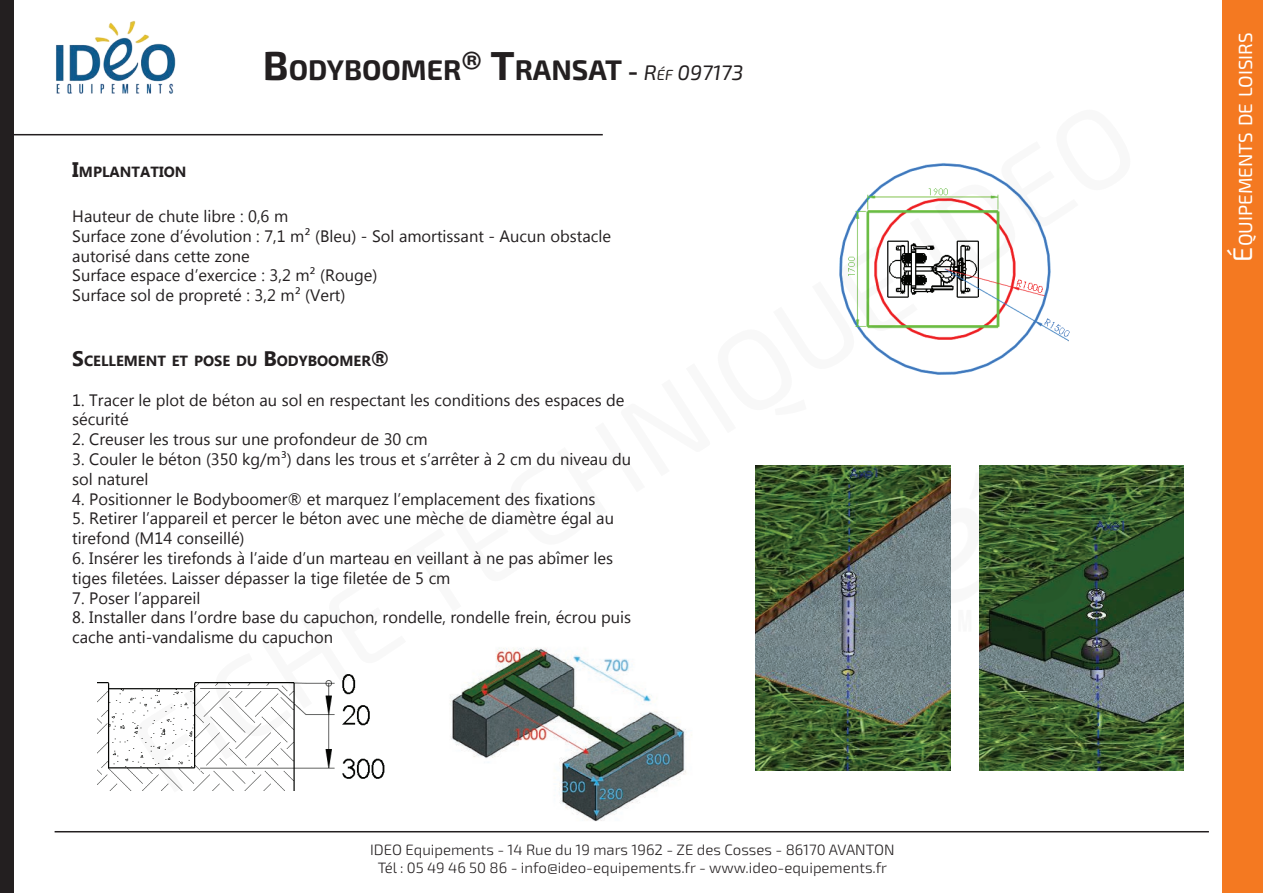
<style>
.page{position:relative;width:1263px;height:893px;background:#fff}
.page>*{position:absolute;margin:0;border:0;box-sizing:border-box;transform-origin:0 0}
.t1{font:700 28.35px "Exo 2";color:#231f20}
.t2{font:18.9px "Exo 2";color:#fff}
.t3{font:16.5px/19.8px "Microsoft New Tai Lue";color:#231f20}
.t4{font:300 15px/18px "Exo 2";color:#231f20;text-align:center}
.t5{font:700 14.7px "Microsoft New Tai Lue";color:#231f20}
.s1{font-size:40.5px}
.s2{font-size:25.5px}
.s3{font-weight:400;font-style:italic;font-size:21px}
.s4{font-weight:400;font-style:italic;font-size:14.7px}
.s5{font-size:21px}
.s6{font-size:27px}
</style>
<div class="page">
<div style="left:1223px;top:0;width:40px;height:893px;background:#f47921"></div>
<img style="left:56px;top:20px;width:120px;height:74px">
<hr style="left:55px;top:831px;width:1154px;height:1px;background:#231f20">
<div style="left:0;top:0;width:14px;height:893px;background:#231f20"></div>
<hr style="left:0;top:134px;width:603px;height:1px;background:#231f20">
<hr style="left:1262px;top:0;width:1px;height:893px;background:#231f20">
<img style="left:839px;top:163px;width:231px;height:212px">
<img style="left:450px;top:648px;width:236px;height:173px">
<img style="left:98px;top:674px;width:287px;height:117px">
<img style="left:756px;top:466px;width:195px;height:304px">
<img style="left:980px;top:466px;width:203px;height:304px">
<img style="left:776px;top:465px;width:332px;height:211px">
<h1 class="t1" style="left:263px;top:53px;width:482px"><span class="s1">B</span>ODYBOOMER<span class="s1">® T</span>RANSAT <span class="s2">-</span> <span class="s3">R</span><span class="s4">éf</span> <span class="s3">097173</span></h1>
<p class="t5" style="left:72px;top:163px;width:116px"><span class="s5">I</span>MPLANTATION</p>
<p class="t3" style="left:72px;top:208px;width:540px">Hauteur de chute libre : 0,6 m<br>Surface zone d’évolution : 7,1 m² (Bleu) - Sol amortissant - Aucun obstacle autorisé dans cette zone<br>Surface espace d’exercice : 3,2 m² (Rouge)<br>Surface sol de propreté : 3,2 m² (Vert)</p>
<p class="t5" style="left:72px;top:352px;width:318px"><span class="s5">S</span>CELLEMENT ET POSE DU <span class="s5">B</span>ODYBOOMER<span class="s5">®</span></p>
<p class="t3" style="left:72px;top:391px;width:554px">1. Tracer le plot de béton au sol en respectant les conditions des espaces de sécurité</p>
<p class="t3" style="left:72px;top:431px;width:357px">2. Creuser les trous sur une profondeur de 30 cm</p>
<p class="t3" style="left:72px;top:451px;width:560px">3. Couler le béton (350 kg/m³) dans les trous et s’arrêter à 2 cm du niveau du sol naturel</p>
<p class="t3" style="left:72px;top:490px;width:525px">4. Positionner le Bodyboomer® et marquez l’emplacement des fixations</p>
<p class="t3" style="left:72px;top:510px;width:543px">5. Retirer l’appareil et percer le béton avec une mèche de diamètre égal au tirefond (M14 conseillé)</p>
<p class="t3" style="left:72px;top:550px;width:542px">6. Insérer les tirefonds à l’aide d’un marteau en veillant à ne pas abîmer les tiges filetées. Laisser dépasser la tige filetée de 5 cm</p>
<p class="t3" style="left:72px;top:589px;width:130px">7. Poser l’appareil</p>
<p class="t3" style="left:72px;top:609px;width:560px">8. Installer dans l’ordre base du capuchon, rondelle, rondelle frein, écrou puis cache anti-vandalisme du capuchon</p>
<p class="t4" style="left:370px;top:841px;width:526px">IDEO Equipements - 14 Rue du 19 mars 1962 - ZE des Cosses - 86170 AVANTON<br>Tél : 05 49 46 50 86 - info@ideo-equipements.fr - www.ideo-equipements.fr</p>
<p class="t2" style="left:1234px;top:261px;width:231px;rotate:-90deg"><span class="s6">É</span>quipements de loisirs</p>
</div>
